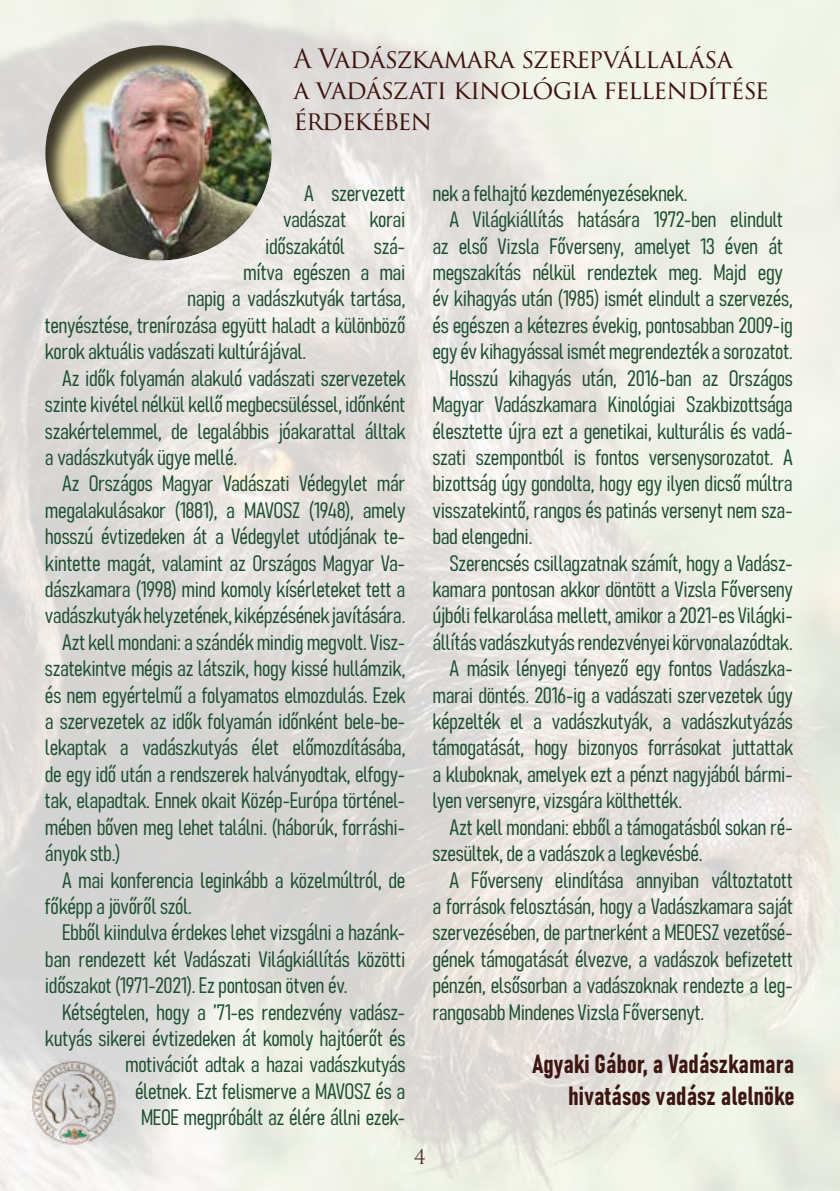
<style>
.page{position:relative;width:840px;height:1191px;background:#fff}
.page>*{position:absolute;margin:0;border:0;box-sizing:border-box;transform-origin:0 0}
.t1{font:26px/31.2px "Trajan Pro 3";letter-spacing:-.04em;color:#3f140e}
.t2{font:26px/32px "Bahnschrift";color:#3d1511;text-align:right}
.t3{font:22px "Bahnschrift";letter-spacing:-.02em;color:#1d4e30}
.t4{font:20px "Trajan Pro 3";color:#3d1511}
</style>
<div class="page">
<img style="left:0;top:0;width:839px;height:1191px">
<div style="left:45px;top:42px;width:230px;height:220px;background:#000;opacity:.73"></div>
<p class="t1" style="left:293px;top:44px;width:477px">A Vadászkamara szerepvállalása<br>a vadászati kinológia fellendítése érdekében</p>
<p class="t3" style="left:304px;top:176px;width:103px">A szervezett</p>
<p class="t3" style="left:283px;top:203px;width:124px">vadászat korai</p>
<p class="t3" style="left:265px;top:229px;width:81px">időszakától</p>
<p class="t3" style="left:374px;top:229px;width:33px">szá-</p>
<p class="t3" style="left:243px;top:256px;width:164px">mítva egészen a mai</p>
<p class="t3" style="left:187px;top:282px;width:220px">napig a vadászkutyák tartása,</p>
<p class="t3" style="left:45px;top:308px;width:362px">tenyésztése, trenírozása együtt haladt a különböző</p>
<p class="t3" style="left:45px;top:335px;width:262px">korok aktuális vadászati kultúrájával.</p>
<p class="t3" style="left:62px;top:361px;width:345px">Az idők folyamán alakuló vadászati szervezetek</p>
<p class="t3" style="left:45px;top:388px;width:361px">szinte kivétel nélkül kellő megbecsüléssel, időnként</p>
<p class="t3" style="left:45px;top:414px;width:362px">szakértelemmel, de legalábbis jóakarattal álltak</p>
<p class="t3" style="left:45px;top:440px;width:194px">a vadászkutyák ügye mellé.</p>
<p class="t3" style="left:62px;top:467px;width:345px">Az Országos Magyar Vadászati Védegylet már</p>
<p class="t3" style="left:45px;top:493px;width:361px">megalakulásakor (1881), a MAVOSZ (1948), amely</p>
<p class="t3" style="left:45px;top:520px;width:361px">hosszú évtizedeken át a Védegylet utódjának te-</p>
<p class="t3" style="left:45px;top:546px;width:361px">kintette magát, valamint az Országos Magyar Va-</p>
<p class="t3" style="left:45px;top:572px;width:362px">dászkamara (1998) mind komoly kísérleteket tett a</p>
<p class="t3" style="left:45px;top:599px;width:361px">vadászkutyák helyzetének, kiképzésének javítására.</p>
<p class="t3" style="left:62px;top:625px;width:344px">Azt kell mondani: a szándék mindig megvolt. Vis -</p>
<p class="t3" style="left:45px;top:652px;width:362px">szatekintve mégis az látszik, hogy kissé hullámzik,</p>
<p class="t3" style="left:45px;top:678px;width:361px">és nem egyértelmű a folyamatos elmozdulás. Ezek</p>
<p class="t3" style="left:45px;top:704px;width:361px">a szervezetek az idők folyamán időnként bele-be-</p>
<p class="t3" style="left:45px;top:731px;width:362px">lekaptak a vadászkutyás élet előmozdításába,</p>
<p class="t3" style="left:45px;top:757px;width:361px">de egy idő után a rendszerek halványodtak, elfogy-</p>
<p class="t3" style="left:45px;top:784px;width:361px">tak, elapadtak. Ennek okait Közép-Európa történel-</p>
<p class="t3" style="left:45px;top:810px;width:361px">mében bőven meg lehet találni. (háborúk, forráshi-</p>
<p class="t3" style="left:45px;top:836px;width:77px">ányok stb.)</p>
<p class="t3" style="left:62px;top:863px;width:344px">A mai konferencia leginkább a közelmúltról, de</p>
<p class="t3" style="left:45px;top:889px;width:148px">főképp a jövőről szól.</p>
<p class="t3" style="left:62px;top:916px;width:344px">Ebből kiindulva érdekes lehet vizsgálni a hazánk-</p>
<p class="t3" style="left:45px;top:942px;width:362px">ban rendezett két Vadászati Világkiállítás közötti</p>
<p class="t3" style="left:45px;top:968px;width:304px">időszakot (1971-2021). Ez pontosan ötven év.</p>
<p class="t3" style="left:62px;top:995px;width:344px">Kétségtelen, hogy a ’71-es rendezvény vadász-</p>
<p class="t3" style="left:45px;top:1021px;width:361px">kutyás sikerei évtizedeken át komoly hajtóerőt és</p>
<p class="t3" style="left:125px;top:1048px;width:282px">motivációt adtak a hazai vadászkutyás</p>
<p class="t3" style="left:135px;top:1074px;width:272px">életnek. Ezt felismerve a MAVOSZ és a</p>
<p class="t3" style="left:141px;top:1100px;width:265px">MEOE megpróbált az élére állni ezek-</p>
<p class="t3" style="left:432px;top:176px;width:256px">nek a felhajtó kezdeményezéseknek.</p>
<p class="t3" style="left:449px;top:203px;width:334px">A Világkiállítás hatására 1972-ben elindult</p>
<p class="t3" style="left:432px;top:229px;width:352px">az első Vizsla Főverseny, amelyet 13 éven át</p>
<p class="t3" style="left:432px;top:256px;width:351px">megszakítás nélkül rendeztek meg. Majd egy</p>
<p class="t3" style="left:432px;top:282px;width:362px">év kihagyás után (1985) ismét elindult a szervezés,</p>
<p class="t3" style="left:432px;top:308px;width:361px">és egészen a kétezres évekig, pontosabban 2009-ig</p>
<p class="t3" style="left:432px;top:335px;width:362px">egy év kihagyással ismét megrendezték a sorozatot.</p>
<p class="t3" style="left:449px;top:361px;width:344px">Hosszú kihagyás után, 2016-ban az Országos</p>
<p class="t3" style="left:432px;top:388px;width:362px">Magyar Vadászkamara Kinológiai Szakbizottsága</p>
<p class="t3" style="left:432px;top:414px;width:361px">élesztette újra ezt a genetikai, kulturális és vadá-</p>
<p class="t3" style="left:432px;top:440px;width:361px">szati szempontból is fontos versenysorozatot. A</p>
<p class="t3" style="left:432px;top:467px;width:361px">bizottság úgy gondolta, hogy egy ilyen dicső múltra</p>
<p class="t3" style="left:432px;top:493px;width:361px">visszatekintő, rangos és patinás versenyt nem sza-</p>
<p class="t3" style="left:432px;top:520px;width:101px">bad elengedni.</p>
<p class="t3" style="left:449px;top:546px;width:344px">Szerencsés csillagzatnak számít, hogy a Vadász-</p>
<p class="t3" style="left:432px;top:572px;width:362px">kamara pontosan akkor döntött a Vizsla Főverseny</p>
<p class="t3" style="left:432px;top:599px;width:361px">újbóli felkarolása mellett, amikor a 2021-es Világki-</p>
<p class="t3" style="left:432px;top:625px;width:361px">állítás vadászkutyás rendezvényei körvonalazódtak.</p>
<p class="t3" style="left:449px;top:652px;width:344px">A másik lényegi tényező egy fontos Vadászka-</p>
<p class="t3" style="left:432px;top:678px;width:361px">marai döntés. 2016-ig a vadászati szervezetek úgy</p>
<p class="t3" style="left:432px;top:704px;width:362px">képzelték el a vadászkutyák, a vadászkutyázás</p>
<p class="t3" style="left:432px;top:731px;width:362px">támogatását, hogy bizonyos forrásokat juttattak</p>
<p class="t3" style="left:432px;top:757px;width:361px">a kluboknak, amelyek ezt a pénzt nagyjából bármi-</p>
<p class="t3" style="left:432px;top:784px;width:251px">lyen versenyre, vizsgára költhették.</p>
<p class="t3" style="left:449px;top:810px;width:344px">Azt kell mondani: ebből a támogatásból sokan ré-</p>
<p class="t3" style="left:432px;top:836px;width:271px">szesültek, de a vadászok a legkevésbé.</p>
<p class="t3" style="left:449px;top:863px;width:344px">A Főverseny elindítása annyiban változtatott</p>
<p class="t3" style="left:432px;top:889px;width:362px">a források felosztásán, hogy a Vadászkamara saját</p>
<p class="t3" style="left:432px;top:916px;width:361px">szervezésében, de partnerként a MEOESZ vezetősé-</p>
<p class="t3" style="left:432px;top:942px;width:362px">gének támogatását élvezve, a vadászok befizetett</p>
<p class="t3" style="left:432px;top:968px;width:361px">pénzén, elsősorban a vadászoknak rendezte a leg-</p>
<p class="t3" style="left:432px;top:995px;width:273px">rangosabb Mindenes Vizsla Főversenyt.</p>
<p class="t4" style="left:413px;top:1143px;width:14px">4</p>
<p class="t2" style="left:532px;top:1045px;width:264px">Agyaki Gábor, a Vadászkamara hivatásos vadász alelnöke</p>
</div>
